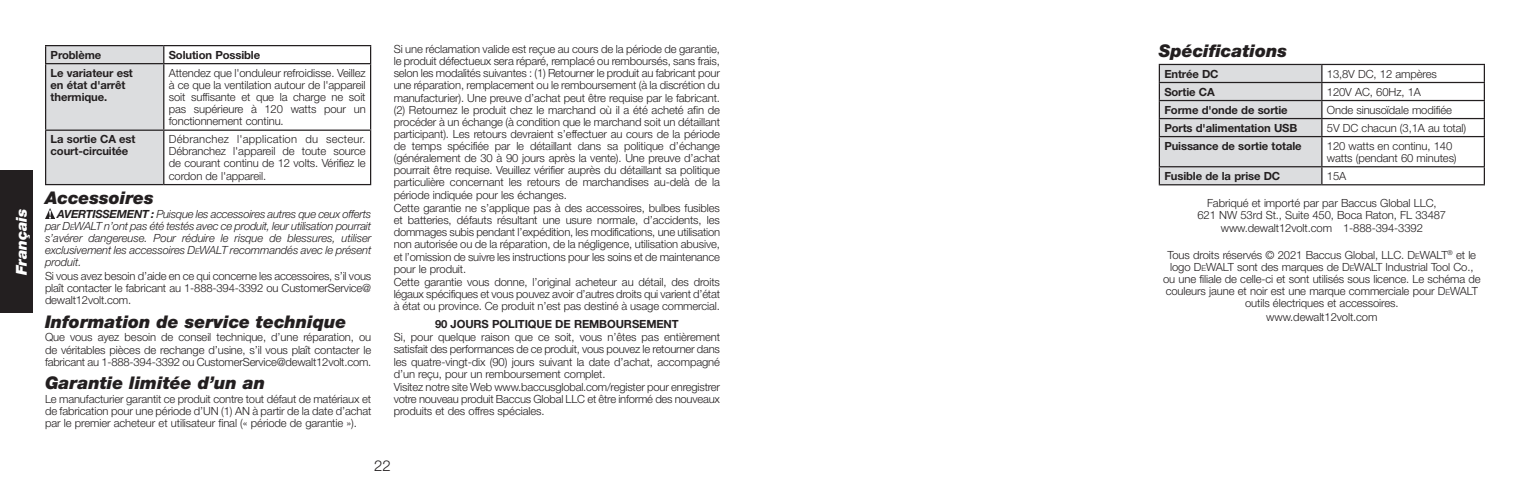
<style>
.page{position:relative;width:1530px;height:495px;background:#fff}
.page>*{position:absolute;margin:0;border:0;box-sizing:border-box;transform-origin:0 0}
.Section_Headline{font:italic 900 17.5px "Helvetica Neue LT Std";color:#231f20}
.t1{font:italic 900 15px "Helvetica Neue LT Std";color:#fff}
.t2{font:300 15px "Helvetica Neue LT Std";color:#231f20}
.Body_Copy{font:300 11.25px/12.1px "Helvetica Neue LT Std";letter-spacing:-.01em;color:#231f20;text-align:justify}
.Warnings_Body_Copy{font:italic 300 11.25px/12.1px "Helvetica Neue LT Std";letter-spacing:-.01em;color:#231f20;text-align:justify}
.Body_Copy-2{font:700 11.25px/12.1px "Helvetica Neue LT Std";letter-spacing:-.01em;color:#231f20}
.Subhead{font:700 11.25px "Helvetica Neue LT Std";letter-spacing:-.01em;color:#231f20}
.s1{font-weight:700}
.s2{font-style:inherit}
.s3{font-size:7.88px}
</style>
<div class="page">
<div style="left:0;top:170px;width:32px;height:143px;background:#231f20"></div>
<hr style="left:45px;top:45px;width:119px;height:1px;background:#231f20">
<hr style="left:164px;top:45px;width:207px;height:1px;background:#231f20">
<div style="left:45px;top:46px;width:119px;height:138px;background:#dcdddf"></div>
<svg style="left:370px;top:46px;width:1px;height:17px"></svg>
<hr style="left:45px;top:63px;width:119px;height:1px;background:#231f20">
<hr style="left:45px;top:64px;width:1px;height:66px;background:#231f20">
<hr style="left:164px;top:63px;width:207px;height:1px;background:#231f20">
<hr style="left:163px;top:64px;width:1px;height:66px;background:#231f20">
<hr style="left:370px;top:64px;width:1px;height:66px;background:#231f20">
<hr style="left:45px;top:130px;width:119px;height:1px;background:#231f20">
<hr style="left:45px;top:131px;width:1px;height:53px;background:#231f20">
<hr style="left:164px;top:130px;width:207px;height:1px;background:#231f20">
<hr style="left:163px;top:131px;width:1px;height:53px;background:#231f20">
<hr style="left:370px;top:131px;width:1px;height:53px;background:#231f20">
<hr style="left:45px;top:184px;width:119px;height:1px;background:#231f20">
<hr style="left:164px;top:184px;width:207px;height:1px;background:#231f20">
<svg style="left:45px;top:208px;width:10px;height:10px"></svg>
<hr style="left:1322px;top:64px;width:163px;height:1px;background:#231f20">
<hr style="left:1322px;top:82px;width:163px;height:1px;background:#231f20">
<hr style="left:1322px;top:100px;width:163px;height:1px;background:#231f20">
<hr style="left:1322px;top:118px;width:163px;height:1px;background:#231f20">
<hr style="left:1322px;top:136px;width:163px;height:1px;background:#231f20">
<hr style="left:1322px;top:166px;width:163px;height:1px;background:#231f20">
<svg style="left:1159px;top:64px;width:163px;height:120px;background:#cecfd1"></svg>
<svg style="left:1484px;top:65px;width:1px;height:119px"></svg>
<hr style="left:1159px;top:184px;width:163px;height:1px;background:#231f20">
<hr style="left:1322px;top:184px;width:163px;height:1px;background:#231f20">
<h2 class="t1" style="left:12px;top:275px;width:68px;rotate:-90deg">Français</h2>
<p class="Body_Copy-2" style="left:51px;top:48px;width:52px">Problème</p>
<p class="Body_Copy-2" style="left:169px;top:48px;width:93px">Solution Possible</p>
<p class="Body_Copy-2" style="left:51px;top:66px;width:84px">Le variateur est en état d'arrêt thermique.</p>
<p class="Body_Copy" style="left:169px;top:66px;width:198px">Attendez que l'onduleur refroidisse. Veillez à ce que la ventilation autour de l'appareil soit suffisante et que la charge ne soit pas supérieure à 120 watts pour un fonctionnement continu.</p>
<p class="Body_Copy-2" style="left:51px;top:133px;width:86px">La sortie CA est court-circuitée</p>
<p class="Body_Copy" style="left:169px;top:133px;width:198px">Débranchez l'application du secteur.<br>Débranchez l'appareil de toute source de courant continu de 12 volts. Vérifiez le cordon de l'appareil.</p>
<p class="Section_Headline" style="left:45px;top:187px;width:110px">Accessoires</p>
<p class="Warnings_Body_Copy" style="left:45px;top:208px;width:328px;text-indent:12px"><span class="s1">AVERTISSEMENT :</span> Puisque les accessoires autres que ceux offerts par <span class="s2">D</span><span class="s3">e</span><span class="s2">WALT</span> n’ont pas été testés avec ce produit, leur utilisation pourrait s’avérer dangereuse. Pour réduire le risque de blessures, utiliser exclusivement les accessoires <span class="s2">D</span><span class="s3">e</span><span class="s2">WALT</span> recommandés avec le présent produit.</p>
<p class="Body_Copy" style="left:45px;top:270px;width:328px">Si vous avez besoin d’aide en ce qui concerne les accessoires, s’il vous plaît contacter le fabricant au 1-888-394-3392 ou CustomerService@ dewalt12volt.com.</p>
<p class="Section_Headline" style="left:45px;top:311px;width:303px">Information de service technique</p>
<p class="Body_Copy" style="left:45px;top:331px;width:328px">Que vous ayez besoin de conseil technique, d’une réparation, ou de véritables pièces de rechange d’usine, s’il vous plaît contacter le fabricant au 1-888-394-3392 ou CustomerService@dewalt12volt.com.</p>
<p class="Section_Headline" style="left:45px;top:372px;width:222px">Garantie limitée d’un an</p>
<p class="Body_Copy" style="left:45px;top:393px;width:328px">Le manufacturier garantit ce produit contre tout défaut de matériaux et de fabrication pour une période d’UN (1) AN à partir de la date d’achat par le premier acheteur et utilisateur final (« période de garantie »).</p>
<p class="Body_Copy" style="left:394px;top:43px;width:328px">Si une réclamation valide est reçue au cours de la période de garantie, le produit défectueux sera réparé, remplacé ou remboursés, sans frais, selon les modalités suivantes : (1) Retourner le produit au fabricant pour une réparation, remplacement ou le remboursement (à la discrétion du manufacturier). Une preuve d’achat peut être requise par le fabricant. (2) Retournez le produit chez le marchand où il a été acheté afin de procéder à un échange (à condition que le marchand soit un détaillant participant). Les retours devraient s’effectuer au cours de la période de temps spécifiée par le détaillant dans sa politique d’échange (généralement de 30 à 90 jours après la vente). Une preuve d’achat pourrait être requise. Veuillez vérifier auprès du détaillant sa politique particulière concernant les retours de marchandises au-delà de la période indiquée pour les échanges.</p>
<p class="Body_Copy" style="left:394px;top:202px;width:328px">Cette garantie ne s’applique pas à des accessoires, bulbes fusibles et batteries, défauts résultant une usure normale, d’accidents, les dommages subis pendant l’expédition, les modifications, une utilisation non autorisée ou de la réparation, de la négligence, utilisation abusive, et l’omission de suivre les instructions pour les soins et de maintenance pour le produit.</p>
<p class="Body_Copy" style="left:394px;top:276px;width:328px">Cette garantie vous donne, l’original acheteur au détail, des droits légaux spécifiques et vous pouvez avoir d’autres droits qui varient d’état à état ou province. Ce produit n’est pas destiné à usage commercial.</p>
<p class="Subhead" style="left:435px;top:317px;width:245px">90 JOURS POLITIQUE DE REMBOURSEMENT</p>
<p class="Body_Copy" style="left:394px;top:331px;width:328px">Si, pour quelque raison que ce soit, vous n’êtes pas entièrement satisfait des performances de ce produit, vous pouvez le retourner dans les quatre-vingt-dix (90) jours suivant la date d’achat, accompagné d’un reçu, pour un remboursement complet.</p>
<p class="Body_Copy" style="left:394px;top:381px;width:328px">Visitez notre site Web www.baccusglobal.com/register pour enregistrer votre nouveau produit Baccus Global LLC et être informé des nouveaux produits et des offres spéciales.</p>
<h2 class="t2" style="left:374px;top:456px;width:18px">22</h2>
<p class="Section_Headline" style="left:1159px;top:41px;width:130px">Spécifications</p>
<p class="Body_Copy-2" style="left:1164px;top:67px;width:56px">Entrée DC</p>
<p class="Body_Copy" style="left:1327px;top:67px;width:112px">13,8V DC, 12 ampères</p>
<p class="Body_Copy-2" style="left:1164px;top:85px;width:52px">Sortie CA</p>
<p class="Body_Copy" style="left:1327px;top:85px;width:96px">120V AC, 60Hz, 1A</p>
<p class="Body_Copy-2" style="left:1164px;top:103px;width:125px">Forme d'onde de sortie</p>
<p class="Body_Copy" style="left:1327px;top:103px;width:127px">Onde sinusoïdale modifiée</p>
<p class="Body_Copy-2" style="left:1164px;top:121px;width:135px">Ports d'alimentation USB</p>
<p class="Body_Copy" style="left:1327px;top:121px;width:141px">5V DC chacun (3,1A au total)</p>
<p class="Body_Copy-2" style="left:1164px;top:139px;width:139px">Puissance de sortie totale</p>
<p class="Body_Copy" style="left:1327px;top:139px;width:131px">120 watts en continu, 140 watts (pendant 60 minutes)</p>
<p class="Body_Copy-2" style="left:1164px;top:169px;width:117px">Fusible de la prise DC</p>
<p class="Body_Copy" style="left:1327px;top:169px;width:21px">15A</p>
<p class="Body_Copy" style="left:1198px;top:197px;width:250px;text-align:center">Fabriqué et importé par par Baccus Global LLC,<br>621 NW 53rd St., Suite 450, Boca Raton, FL 33487 www.dewalt12volt.com 1-888-394-3392</p>
<p class="Body_Copy" style="left:1163px;top:248px;width:319px;text-align:center">Tous droits réservés © 2021 Baccus Global, LLC. D<span class="s3">E</span>WALT<sup>®</sup> et le logo D<span class="s3">E</span>WALT sont des marques de D<span class="s3">E</span>WALT Industrial Tool Co., ou une filiale de celle-ci et sont utilisés sous licence. Le schéma de couleurs jaune et noir est une marque commerciale pour D<span class="s3">E</span>WALT outils électriques et accessoires.</p>
<p class="Body_Copy" style="left:1266px;top:310px;width:113px">www.dewalt12volt.com</p>
</div>
